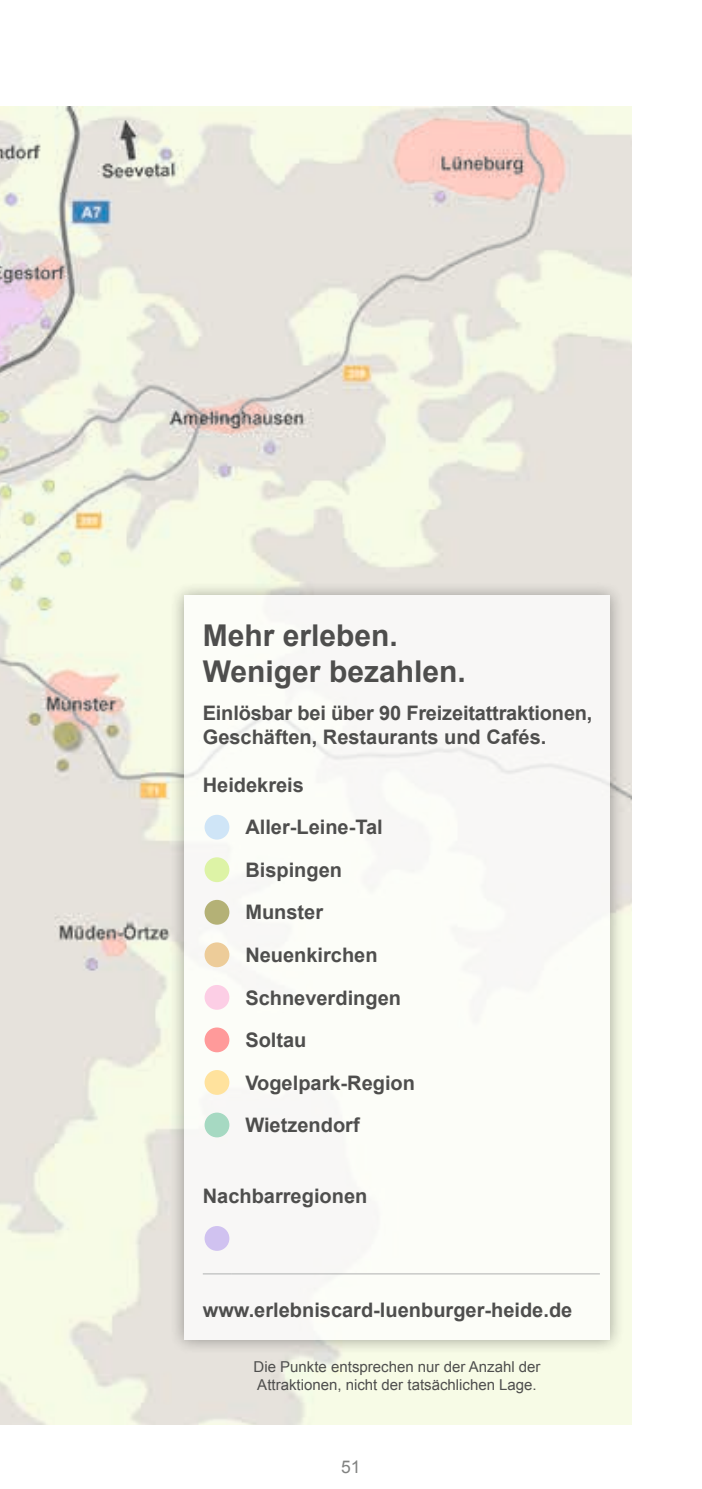
<style>
.page{position:relative;width:702px;height:1489px;background:#fff}
.page>*{position:absolute;margin:0;border:0;box-sizing:border-box;transform-origin:0 0}
.t1{font:700 30px/36px "Arial";color:#4e4e4d}
.t2{font:700 20px/42.5px "Arial";color:#4e4e4d}
.t3{font:17.5px "Arial";color:#818281}
.t4{font:15px/18px "Arial";color:#4e4e4d}
</style>
<div class="page">
<img style="left:0;top:106px;width:631px;height:1318px">
<div style="left:169px;top:580px;width:456px;height:774px;background:#151616;opacity:.5"></div>
<div style="left:184px;top:595px;width:425px;height:744px;background:#fcfdf8"></div>
<svg style="left:203px;top:1273px;width:28px;height:1px"></svg>
<hr style="left:231px;top:1273px;width:369px;height:1px;background:#afb0b0">
<div style="left:204px;top:814px;width:25px;height:25px;background:#cfe5f7;border-radius:50%"></div>
<div style="left:204px;top:857px;width:25px;height:25px;background:#ddf3a6;border-radius:50%"></div>
<div style="left:204px;top:899px;width:25px;height:25px;background:#b4b176;border-radius:50%"></div>
<div style="left:204px;top:942px;width:25px;height:25px;background:#edcc99;border-radius:50%"></div>
<div style="left:204px;top:984px;width:25px;height:25px;background:#fccee5;border-radius:50%"></div>
<div style="left:204px;top:1027px;width:25px;height:25px;background:#ff9a9a;border-radius:50%"></div>
<div style="left:204px;top:1069px;width:25px;height:25px;background:#ffe29d;border-radius:50%"></div>
<div style="left:204px;top:1112px;width:25px;height:25px;background:#a6d9c2;border-radius:50%"></div>
<div style="left:204px;top:1225px;width:25px;height:25px;background:#d0c2f0;border-radius:50%"></div>
<h1 class="t1" style="left:203px;top:618px;width:264px">Mehr erleben.<br>Weniger bezahlen.</h1>
<p class="t2" style="left:203px;top:701px;width:391px;line-height:24px">Einlösbar bei über 90 Freizeitattraktionen,<br>Geschäften, Restaurants und Cafés.</p>
<p class="t2" style="left:245px;top:764px;width:171px;text-indent:-43px">Heidekreis<br>Aller-Leine-Tal<br>Bispingen<br>Munster<br>Neuenkirchen<br>Schneverdingen<br>Soltau<br>Vogelpark-Region<br>Wietzendorf</p>
<p class="t2" style="left:203px;top:1175px;width:166px">Nachbarregionen</p>
<p class="t2" style="left:203px;top:1288px;width:371px">www.erlebniscard-luenburger-heide.de</p>
<p class="t4" style="left:253px;top:1357px;width:288px">Die Punkte entsprechen nur der Anzahl der<br>Attraktionen, nicht der tatsächlichen Lage.</p>
<p class="t3" style="left:341px;top:1455px;width:21px">51</p>
</div>
